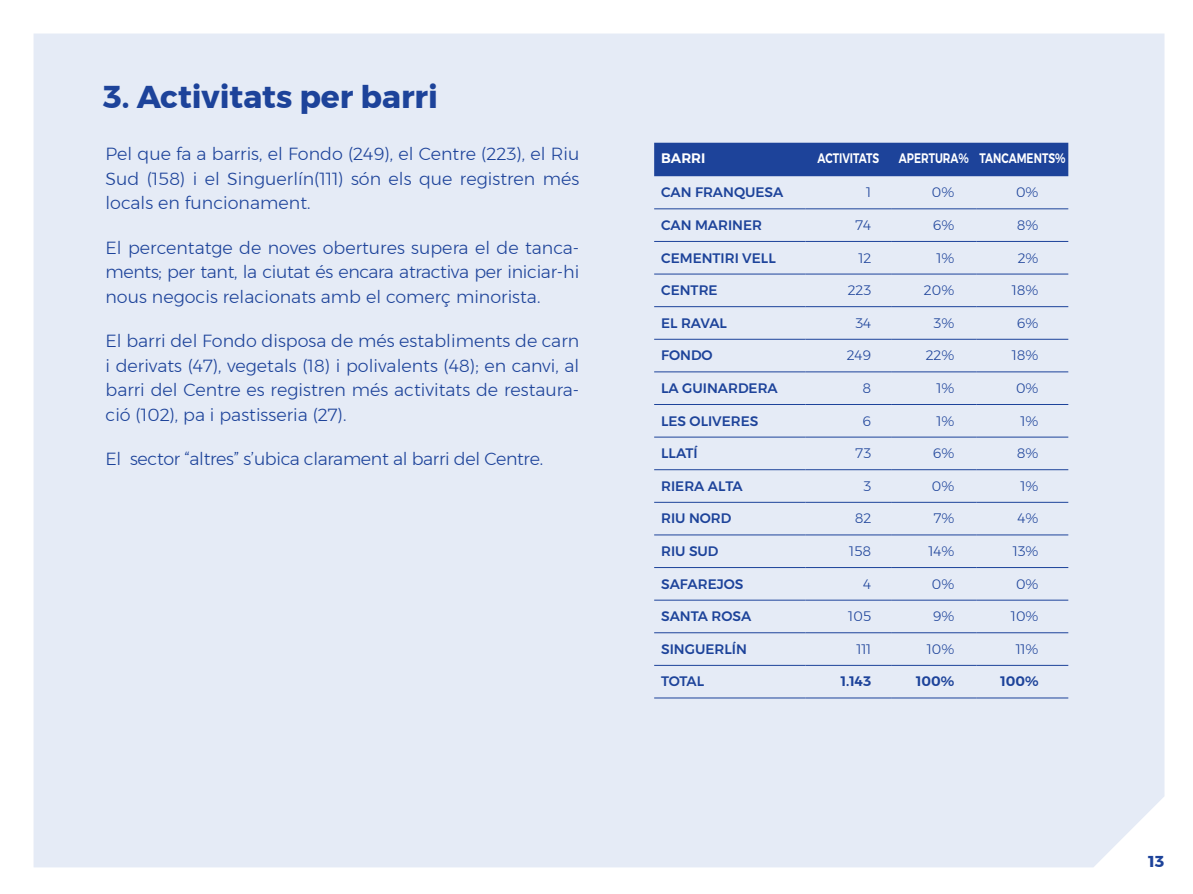
<style>
.page{position:relative;width:1193px;height:894px;background:#fff}
.page>*{position:absolute;margin:0;border:0;box-sizing:border-box;transform-origin:0 0}
.t1{font:700 31.5px "Montserrat";color:#1d439a}
.t2{font:300 17.5px/24.5px "Montserrat";color:#1d439a;text-align:justify}
.t3{font:300 17.5px "Montserrat";letter-spacing:-.02em;color:#1d439a}
.t4{font:700 15.75px "Montserrat";color:#1d439a}
.t5{font:500 13.65px "Montserrat";color:#1d439a}
.t6{font:300 13.65px "Montserrat";color:#1d439a}
.t7{font:600 13.65px "Montserrat";color:#fff;scale:.77 1}
.t8{font:600 13.65px "Montserrat";color:#1d439a}
.t9{font:600 13.65px "Montserrat";color:#fff}
</style>
<div class="page">
<div style="left:34px;top:34px;width:1131px;height:833px;background:#e5ebf6"></div>
<div style="left:654px;top:143px;width:414px;height:33px;background:#1d439a"></div>
<hr style="left:654px;top:208px;width:152px;height:1px;background:#1d439a">
<hr style="left:806px;top:208px;width:85px;height:1px;background:#1d439a">
<hr style="left:891px;top:208px;width:86px;height:1px;background:#1d439a">
<hr style="left:977px;top:208px;width:91px;height:1px;background:#1d439a">
<hr style="left:654px;top:241px;width:152px;height:1px;background:#1d439a">
<hr style="left:806px;top:241px;width:85px;height:1px;background:#1d439a">
<hr style="left:891px;top:241px;width:86px;height:1px;background:#1d439a">
<hr style="left:977px;top:241px;width:91px;height:1px;background:#1d439a">
<hr style="left:654px;top:274px;width:152px;height:1px;background:#1d439a">
<hr style="left:806px;top:274px;width:85px;height:1px;background:#1d439a">
<hr style="left:891px;top:274px;width:86px;height:1px;background:#1d439a">
<hr style="left:977px;top:274px;width:91px;height:1px;background:#1d439a">
<hr style="left:654px;top:306px;width:152px;height:1px;background:#1d439a">
<hr style="left:806px;top:306px;width:85px;height:1px;background:#1d439a">
<hr style="left:891px;top:306px;width:86px;height:1px;background:#1d439a">
<hr style="left:977px;top:306px;width:91px;height:1px;background:#1d439a">
<hr style="left:654px;top:339px;width:152px;height:1px;background:#1d439a">
<hr style="left:806px;top:339px;width:85px;height:1px;background:#1d439a">
<hr style="left:891px;top:339px;width:86px;height:1px;background:#1d439a">
<hr style="left:977px;top:339px;width:91px;height:1px;background:#1d439a">
<hr style="left:654px;top:371px;width:152px;height:1px;background:#1d439a">
<hr style="left:806px;top:371px;width:85px;height:1px;background:#1d439a">
<hr style="left:891px;top:371px;width:86px;height:1px;background:#1d439a">
<hr style="left:977px;top:371px;width:91px;height:1px;background:#1d439a">
<hr style="left:654px;top:404px;width:152px;height:1px;background:#1d439a">
<hr style="left:806px;top:404px;width:85px;height:1px;background:#1d439a">
<hr style="left:891px;top:404px;width:86px;height:1px;background:#1d439a">
<hr style="left:977px;top:404px;width:91px;height:1px;background:#1d439a">
<hr style="left:654px;top:437px;width:152px;height:1px;background:#1d439a">
<hr style="left:806px;top:437px;width:85px;height:1px;background:#1d439a">
<hr style="left:891px;top:437px;width:86px;height:1px;background:#1d439a">
<hr style="left:977px;top:437px;width:91px;height:1px;background:#1d439a">
<hr style="left:654px;top:469px;width:152px;height:1px;background:#1d439a">
<hr style="left:806px;top:469px;width:85px;height:1px;background:#1d439a">
<hr style="left:891px;top:469px;width:86px;height:1px;background:#1d439a">
<hr style="left:977px;top:469px;width:91px;height:1px;background:#1d439a">
<hr style="left:654px;top:502px;width:152px;height:1px;background:#1d439a">
<hr style="left:806px;top:502px;width:85px;height:1px;background:#1d439a">
<hr style="left:891px;top:502px;width:86px;height:1px;background:#1d439a">
<hr style="left:977px;top:502px;width:91px;height:1px;background:#1d439a">
<hr style="left:654px;top:534px;width:152px;height:1px;background:#1d439a">
<hr style="left:654px;top:567px;width:152px;height:1px;background:#1d439a">
<hr style="left:654px;top:600px;width:152px;height:1px;background:#1d439a">
<hr style="left:654px;top:632px;width:152px;height:1px;background:#1d439a">
<hr style="left:654px;top:665px;width:152px;height:1px;background:#1d439a">
<hr style="left:654px;top:697px;width:152px;height:1px;background:#1d439a">
<hr style="left:806px;top:534px;width:85px;height:1px;background:#1d439a">
<hr style="left:806px;top:567px;width:85px;height:1px;background:#1d439a">
<hr style="left:806px;top:600px;width:85px;height:1px;background:#1d439a">
<hr style="left:806px;top:632px;width:85px;height:1px;background:#1d439a">
<hr style="left:806px;top:665px;width:85px;height:1px;background:#1d439a">
<hr style="left:806px;top:697px;width:85px;height:1px;background:#1d439a">
<hr style="left:891px;top:534px;width:86px;height:1px;background:#1d439a">
<hr style="left:891px;top:567px;width:86px;height:1px;background:#1d439a">
<hr style="left:891px;top:600px;width:86px;height:1px;background:#1d439a">
<hr style="left:891px;top:632px;width:86px;height:1px;background:#1d439a">
<hr style="left:891px;top:665px;width:86px;height:1px;background:#1d439a">
<hr style="left:891px;top:697px;width:86px;height:1px;background:#1d439a">
<hr style="left:977px;top:534px;width:91px;height:1px;background:#1d439a">
<hr style="left:977px;top:567px;width:91px;height:1px;background:#1d439a">
<hr style="left:977px;top:600px;width:91px;height:1px;background:#1d439a">
<hr style="left:977px;top:632px;width:91px;height:1px;background:#1d439a">
<hr style="left:977px;top:665px;width:91px;height:1px;background:#1d439a">
<hr style="left:977px;top:697px;width:91px;height:1px;background:#1d439a">
<h1 class="t1" style="left:103px;top:72px;width:337px">3. Activitats per barri</h1>
<p class="t2" style="left:106px;top:141px;width:475px">Pel que fa a barris, el Fondo (249), el Centre (223), el Riu Sud (158) i el Singuerlín(111) són els que registren més locals en funcionament.</p>
<p class="t2" style="left:106px;top:235px;width:475px">El percentatge de noves obertures supera el de tanca&shy;ments; per tant, la ciutat és encara atractiva per iniciar-hi nous negocis relacionats amb el comerç minorista.</p>
<p class="t2" style="left:106px;top:328px;width:475px">El barri del Fondo disposa de més establiments de carn i derivats (47), vegetals (18) i polivalents (48); en canvi, al barri del Centre es registren més activitats de restaura&shy;ció (102), pa i pastisseria (27).</p>
<p class="t3" style="left:106px;top:445px;width:439px">El sector “altres” s’ubica clarament al barri del Centre.</p>
<p class="t9" style="left:661px;top:147px;width:46px">BARRI</p>
<p class="t7" style="left:818px;top:147px;width:81px">ACTIVITATS</p>
<p class="t7" style="left:899px;top:147px;width:218px">APERTURA% TANCAMENTS%</p>
<p class="t5" style="left:661px;top:182px;width:124px">CAN FRANQUESA</p>
<p class="t6" style="left:866px;top:182px;width:6px">1</p>
<p class="t6" style="left:932px;top:182px;width:24px">0%</p>
<p class="t6" style="left:1016px;top:182px;width:24px">0%</p>
<p class="t5" style="left:661px;top:214px;width:102px">CAN MARINER</p>
<p class="t6" style="left:856px;top:215px;width:17px">74</p>
<p class="t6" style="left:933px;top:215px;width:23px">6%</p>
<p class="t6" style="left:1017px;top:215px;width:23px">8%</p>
<p class="t5" style="left:661px;top:247px;width:116px">CEMENTIRI VELL</p>
<p class="t6" style="left:858px;top:247px;width:14px">12</p>
<p class="t6" style="left:936px;top:247px;width:19px">1%</p>
<p class="t6" style="left:1018px;top:247px;width:22px">2%</p>
<p class="t5" style="left:661px;top:279px;width:58px">CENTRE</p>
<p class="t6" style="left:848px;top:280px;width:25px">223</p>
<p class="t6" style="left:924px;top:280px;width:32px">20%</p>
<p class="t6" style="left:1012px;top:280px;width:28px">18%</p>
<p class="t5" style="left:661px;top:312px;width:67px">EL RAVAL</p>
<p class="t6" style="left:855px;top:312px;width:17px">34</p>
<p class="t6" style="left:933px;top:312px;width:22px">3%</p>
<p class="t6" style="left:1017px;top:312px;width:23px">6%</p>
<p class="t5" style="left:661px;top:345px;width:53px">FONDO</p>
<p class="t6" style="left:847px;top:345px;width:26px">249</p>
<p class="t6" style="left:926px;top:345px;width:30px">22%</p>
<p class="t6" style="left:1012px;top:345px;width:28px">18%</p>
<p class="t5" style="left:661px;top:377px;width:118px">LA GUINARDERA</p>
<p class="t6" style="left:862px;top:378px;width:10px">8</p>
<p class="t6" style="left:936px;top:378px;width:19px">1%</p>
<p class="t6" style="left:1016px;top:378px;width:24px">0%</p>
<p class="t5" style="left:661px;top:410px;width:99px">LES OLIVERES</p>
<p class="t6" style="left:862px;top:410px;width:10px">6</p>
<p class="t6" style="left:936px;top:410px;width:19px">1%</p>
<p class="t6" style="left:1021px;top:410px;width:19px">1%</p>
<p class="t5" style="left:661px;top:442px;width:38px">LLATÍ</p>
<p class="t6" style="left:856px;top:443px;width:17px">73</p>
<p class="t6" style="left:933px;top:443px;width:23px">6%</p>
<p class="t6" style="left:1017px;top:443px;width:23px">8%</p>
<p class="t5" style="left:661px;top:475px;width:83px">RIERA ALTA</p>
<p class="t6" style="left:863px;top:475px;width:9px">3</p>
<p class="t6" style="left:932px;top:475px;width:24px">0%</p>
<p class="t6" style="left:1021px;top:475px;width:19px">1%</p>
<p class="t5" style="left:661px;top:508px;width:72px">RIU NORD</p>
<p class="t6" style="left:855px;top:508px;width:18px">82</p>
<p class="t6" style="left:934px;top:508px;width:22px">7%</p>
<p class="t6" style="left:1018px;top:508px;width:22px">4%</p>
<p class="t5" style="left:661px;top:540px;width:59px">RIU SUD</p>
<p class="t6" style="left:849px;top:541px;width:24px">158</p>
<p class="t6" style="left:928px;top:541px;width:27px">14%</p>
<p class="t6" style="left:1013px;top:541px;width:27px">13%</p>
<p class="t5" style="left:661px;top:573px;width:84px">SAFAREJOS</p>
<p class="t6" style="left:863px;top:573px;width:10px">4</p>
<p class="t6" style="left:932px;top:573px;width:24px">0%</p>
<p class="t6" style="left:1016px;top:573px;width:24px">0%</p>
<p class="t5" style="left:661px;top:605px;width:92px">SANTA ROSA</p>
<p class="t6" style="left:848px;top:606px;width:25px">105</p>
<p class="t6" style="left:933px;top:606px;width:23px">9%</p>
<p class="t6" style="left:1011px;top:606px;width:29px">10%</p>
<p class="t5" style="left:661px;top:638px;width:87px">SINGUERLÍN</p>
<p class="t6" style="left:856px;top:638px;width:16px">111</p>
<p class="t6" style="left:927px;top:638px;width:29px">10%</p>
<p class="t6" style="left:1016px;top:638px;width:24px">11%</p>
<p class="t5" style="left:661px;top:671px;width:45px">TOTAL</p>
<p class="t8" style="left:841px;top:670px;width:32px">1.143</p>
<p class="t8" style="left:916px;top:670px;width:40px">100%</p>
<p class="t8" style="left:1000px;top:670px;width:40px">100%</p>
<p class="t4" style="left:1149px;top:848px;width:17px">13</p>
</div>
